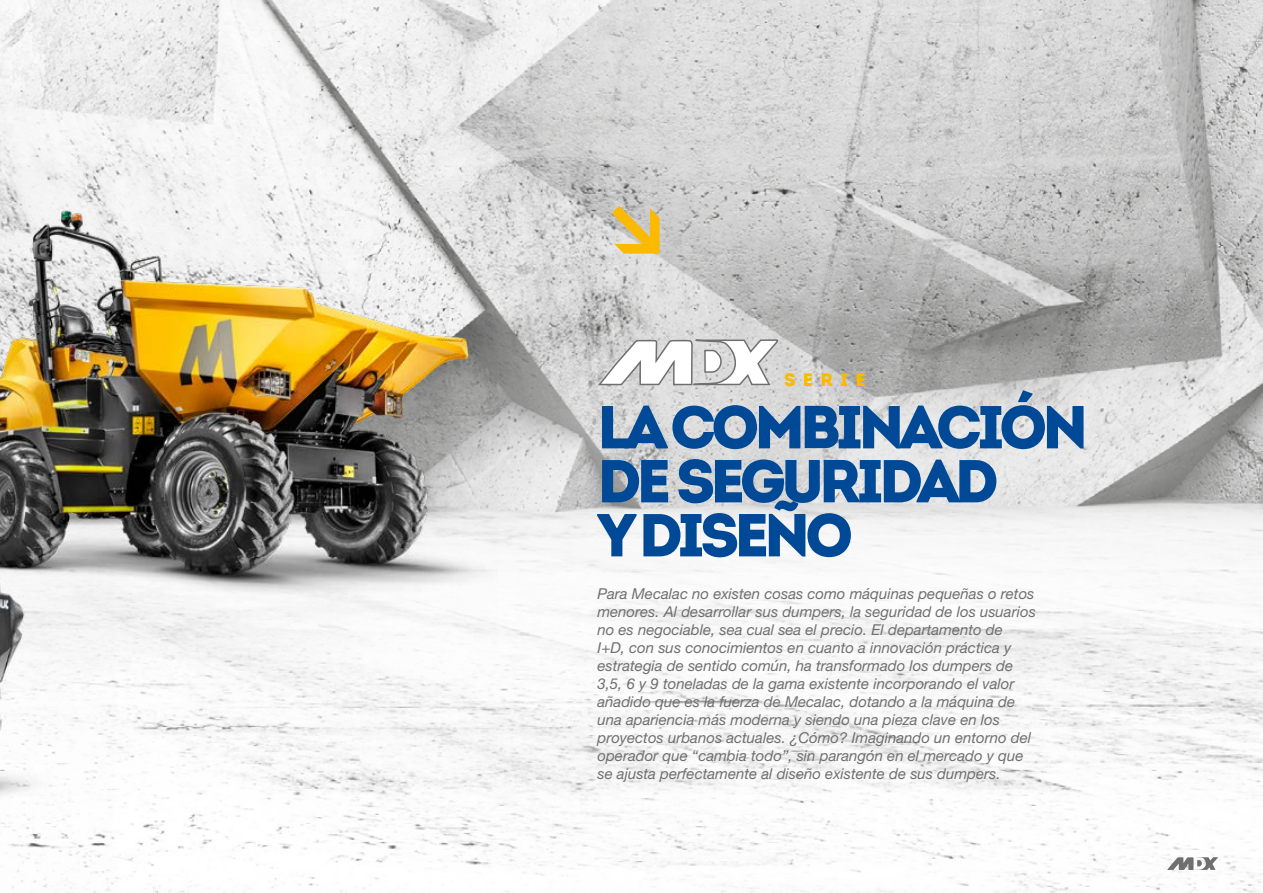
<style>
.page{position:relative;width:1263px;height:893px;background:#fff}
.page>*{position:absolute;margin:0;border:0;box-sizing:border-box;transform-origin:0 0}
.t1{font:900 60.45px/54px "Intro";letter-spacing:-.08em;color:#004996}
.t2{font:900 18px "Intro";letter-spacing:.4em;color:#fbba00}
.t3{font:italic 15px/18px "Helvetica Neue LT Pro";color:#706f6f}
</style>
<div class="page">
<img style="left:0;top:0;width:1263px;height:893px">
<svg style="left:497px;top:332px;width:766px;height:299px"></svg>
<svg style="left:597px;top:0;width:182px;height:387px"></svg>
<img style="left:115px;top:175px;width:382px;height:478px">
<img style="left:0;top:163px;width:115px;height:730px">
<svg style="left:1167px;top:857px;width:51px;height:13px"></svg>
<p class="t2" style="left:784px;top:367px;width:83px">SERIE</p>
<h1 class="t1" style="left:597px;top:399px;width:492px">LA COMBINACIÓN<br>DE SEGURIDAD<br>Y DISEÑO</h1>
<p class="t3" style="left:597px;top:584px;width:440px">Para Mecalac no existen cosas como máquinas pequeñas o retos menores. Al desarrollar sus dumpers, la seguridad de los usuarios no es negociable, sea cual sea el precio. El departamento de<br>I+D, con sus conocimientos en cuanto a innovación práctica y estrategia de sentido común, ha transformado los dumpers de 3,5, 6 y 9 toneladas de la gama existente incorporando el valor añadido que es la fuerza de Mecalac, dotando a la máquina de una apariencia más moderna y siendo una pieza clave en los proyectos urbanos actuales. ¿Cómo? Imaginando un entorno del operador que “cambia todo”, sin parangón en el mercado y que se ajusta perfectamente al diseño existente de sus dumpers.</p>
</div>
